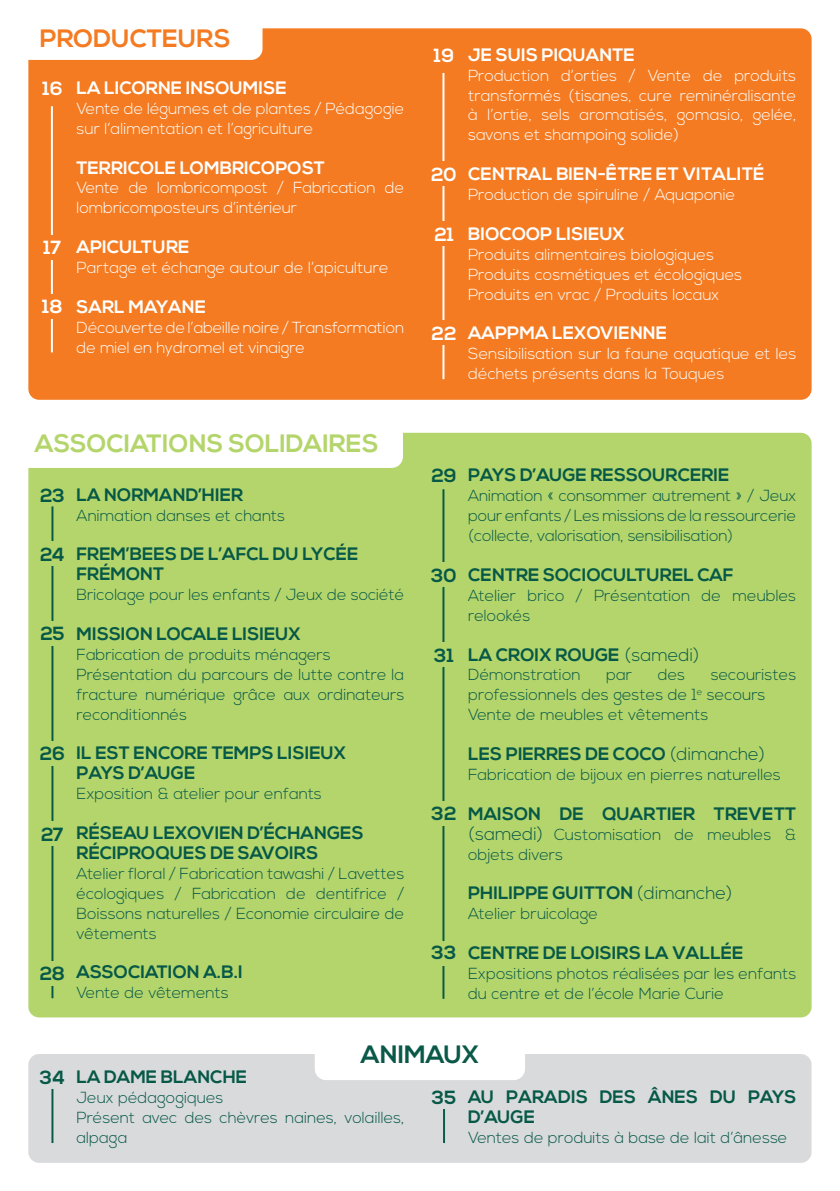
<style>
.page{position:relative;width:840px;height:1191px;background:#fff}
.page>*{position:absolute;margin:0;border:0;box-sizing:border-box;transform-origin:0 0}
.t1{font:700 25px "Nexa";color:#b4d56b}
.t2{font:700 25px "Nexa";color:#f47b21}
.t3{font:700 25px "Nexa";color:#0a5848}
.t4{font:700 19px "Nexa";color:#065847}
.t5{font:700 19px "Nexa";color:#fff}
.t6{font:700 18px/19.8px "Nexa";color:#065847}
.t7{font:700 18px "Nexa";color:#fff}
.t8{font:300 16px/19.8px "Nexa";color:#065847}
.t9{font:300 16px/19.8px "Nexa";color:#fff}
.s1{font-weight:300}
.s2{font-size:18px}
</style>
<div class="page">
<div style="left:28px;top:28px;width:783px;height:372px;background:#f47b21;border-radius:11px"></div>
<div style="left:28px;top:433px;width:783px;height:584px;background:#b4d56b;border-radius:11px"></div>
<div style="left:3px;top:416px;width:400px;height:52px;background:#fff;border-radius:11px"></div>
<hr style="left:51px;top:506px;width:2px;height:492px;background:#065847">
<div style="left:35px;top:542px;width:35px;height:24px;background:#b4d56b"></div>
<div style="left:35px;top:621px;width:35px;height:24px;background:#b4d56b"></div>
<div style="left:35px;top:742px;width:35px;height:24px;background:#b4d56b"></div>
<div style="left:35px;top:821px;width:35px;height:25px;background:#b4d56b"></div>
<div style="left:35px;top:961px;width:35px;height:25px;background:#b4d56b"></div>
<hr style="left:442px;top:489px;width:2px;height:509px;background:#065847">
<div style="left:425px;top:562px;width:36px;height:25px;background:#b4d56b"></div>
<div style="left:425px;top:642px;width:35px;height:24px;background:#b4d56b"></div>
<div style="left:425px;top:801px;width:35px;height:24px;background:#b4d56b"></div>
<div style="left:425px;top:941px;width:35px;height:24px;background:#b4d56b"></div>
<div style="left:0;top:16px;width:262px;height:44px;background:#fff;border-radius:11px"></div>
<div style="left:28px;top:1054px;width:783px;height:108px;background:#d9dadc;border-radius:11px"></div>
<div style="left:314px;top:1028px;width:210px;height:52px;background:#fff;border-radius:11px"></div>
<hr style="left:442px;top:73px;width:2px;height:306px;background:#fff">
<div style="left:425px;top:321px;width:36px;height:24px;background:#f47b21"></div>
<div style="left:425px;top:221px;width:36px;height:25px;background:#f47b21"></div>
<div style="left:425px;top:162px;width:35px;height:24px;background:#f47b21"></div>
<hr style="left:51px;top:106px;width:2px;height:246px;background:#fff">
<div style="left:34px;top:235px;width:35px;height:24px;background:#f47b21"></div>
<div style="left:34px;top:294px;width:35px;height:24px;background:#f47b21"></div>
<hr style="left:51px;top:1089px;width:2px;height:54px;background:#065847">
<hr style="left:443px;top:1109px;width:2px;height:34px;background:#065847">
<p class="t2" style="left:40px;top:24px;width:192px">PRODUCTEURS</p>
<p class="t5" style="left:42px;top:77px;width:22px">16</p>
<p class="t5" style="left:43px;top:237px;width:19px">17</p>
<p class="t5" style="left:42px;top:296px;width:22px">18</p>
<p class="t7" style="left:76px;top:77px;width:211px">LA LICORNE INSOUMISE</p>
<p class="t9" style="left:76px;top:99px;width:329px">Vente de légumes et de plantes / Pédagogie sur l’alimentation et l’agriculture</p>
<p class="t7" style="left:76px;top:157px;width:250px">TERRICOLE LOMBRICOPOST</p>
<p class="t9" style="left:76px;top:179px;width:329px">Vente de lombricompost / Fabrication de lombricomposteurs d’intérieur</p>
<p class="t7" style="left:76px;top:236px;width:114px">APICULTURE</p>
<p class="t9" style="left:76px;top:258px;width:313px">Partage et échange autour de l’apiculture</p>
<p class="t7" style="left:76px;top:296px;width:131px">SARL MAYANE</p>
<p class="t9" style="left:76px;top:318px;width:329px">Découverte de l’abeille noire / Transformation de miel en hydromel et vinaigre</p>
<p class="t1" style="left:35px;top:428px;width:345px">ASSOCIATIONS SOLIDAIRES</p>
<p class="t4" style="left:40px;top:484px;width:26px">23</p>
<p class="t6" style="left:76px;top:485px;width:168px">LA NORMAND’HIER</p>
<p class="t8" style="left:76px;top:506px;width:210px">Animation danses et chants</p>
<p class="t6" style="left:76px;top:545px;width:283px">FREM’BEES DE L’AFCL DU LYCÉE<br>FRÉMONT</p>
<p class="t8" style="left:76px;top:585px;width:329px">Bricolage pour les enfants / Jeux de société</p>
<p class="t6" style="left:76px;top:624px;width:226px">MISSION LOCALE LISIEUX</p>
<p class="t8" style="left:76px;top:645px;width:256px">Fabrication de produits ménagers</p>
<p class="t8" style="left:76px;top:665px;width:329px;text-align:justify">Présentation du parcours de lutte contre la fracture numérique grâce aux ordinateurs reconditionnés</p>
<p class="t6" style="left:76px;top:744px;width:271px">IL EST ENCORE TEMPS LISIEUX</p>
<p class="t6" style="left:76px;top:764px;width:120px">PAYS D’AUGE</p>
<p class="t8" style="left:76px;top:784px;width:247px">Exposition &amp; atelier pour enfants</p>
<p class="t6" style="left:76px;top:823px;width:288px">RÉSEAU LEXOVIEN D’ÉCHANGES<br>RÉCIPROQUES DE SAVOIRS</p>
<p class="t8" style="left:76px;top:864px;width:329px;text-align:justify">Atelier floral / Fabrication tawashi / Lavettes écologiques / Fabrication de dentifrice / Boissons naturelles / Economie circulaire de vêtements</p>
<p class="t6" style="left:76px;top:963px;width:168px">ASSOCIATION A.B.I</p>
<p class="t8" style="left:76px;top:983px;width:153px">Vente de vêtements</p>
<p class="t4" style="left:40px;top:543px;width:26px">24</p>
<p class="t4" style="left:40px;top:622px;width:26px">25</p>
<p class="t4" style="left:40px;top:743px;width:27px">26</p>
<p class="t4" style="left:41px;top:823px;width:24px">27</p>
<p class="t4" style="left:40px;top:962px;width:27px">28</p>
<p class="t5" style="left:433px;top:44px;width:22px">19</p>
<p class="t5" style="left:431px;top:163px;width:27px">20</p>
<p class="t5" style="left:434px;top:223px;width:21px">21</p>
<p class="t5" style="left:431px;top:322px;width:26px">22</p>
<p class="t7" style="left:468px;top:44px;width:168px">JE SUIS PIQUANTE</p>
<p class="t9" style="left:468px;top:66px;width:329px;text-align:justify">Production d’orties / Vente de produits transformés (tisanes, cure reminéralisante à l’ortie, sels aromatisés, gomasio, gelée, savons et shampoing solide)</p>
<p class="t7" style="left:468px;top:164px;width:297px">CENTRAL BIEN-ÊTRE ET VITALITÉ</p>
<p class="t9" style="left:468px;top:185px;width:268px">Production de spiruline / Aquaponie</p>
<p class="t7" style="left:468px;top:223px;width:158px">BIOCOOP LISIEUX</p>
<p class="t9" style="left:468px;top:245px;width:247px">Produits alimentaires biologiques</p>
<p class="t9" style="left:468px;top:265px;width:275px">Produits cosmétiques et écologiques</p>
<p class="t9" style="left:468px;top:285px;width:252px">Produits en vrac / Produits locaux</p>
<p class="t7" style="left:468px;top:323px;width:200px">AAPPMA LEXOVIENNE</p>
<p class="t9" style="left:468px;top:344px;width:329px">Sensibilisation sur la faune aquatique et les déchets présents dans la Touques</p>
<p class="t4" style="left:431px;top:464px;width:27px">29</p>
<p class="t4" style="left:431px;top:564px;width:27px">30</p>
<p class="t4" style="left:434px;top:644px;width:21px">31</p>
<p class="t4" style="left:431px;top:803px;width:26px">32</p>
<p class="t4" style="left:431px;top:941px;width:26px">33</p>
<p class="t6" style="left:468px;top:466px;width:263px">PAYS D’AUGE RESSOURCERIE</p>
<p class="t8" style="left:468px;top:486px;width:329px;text-align:justify">Animation « consommer autrement » / Jeux pour enfants / Les missions de la ressourcerie (collecte, valorisation, sensibilisation)</p>
<p class="t6" style="left:468px;top:565px;width:267px">CENTRE SOCIOCULTUREL CAF</p>
<p class="t8" style="left:468px;top:586px;width:329px">Atelier brico / Présentation de meubles relookés</p>
<p class="t6" style="left:468px;top:645px;width:233px">LA CROIX ROUGE <span class="s1">(samedi)</span></p>
<p class="t8" style="left:468px;top:666px;width:114px">Démonstration</p>
<p class="t8" style="left:606px;top:666px;width:27px">par</p>
<p class="t8" style="left:657px;top:666px;width:29px">des</p>
<p class="t8" style="left:468px;top:666px;width:329px;text-indent:242px">secouristes professionnels des gestes de 1<sup>e</sup> secours</p>
<p class="t8" style="left:468px;top:705px;width:242px">Vente de meubles et vêtements</p>
<p class="t6" style="left:468px;top:744px;width:298px">LES PIERRES DE COCO <span class="s1">(dimanche)</span></p>
<p class="t8" style="left:468px;top:765px;width:314px">Fabrication de bijoux en pierres naturelles</p>
<p class="t6" style="left:468px;top:804px;width:329px">MAISON DE QUARTIER TREVETT</p>
<p class="t8" style="left:468px;top:825px;width:329px"><span class="s2">(samedi)</span> Customisation de meubles &amp; objets divers</p>
<p class="t6" style="left:468px;top:884px;width:266px">PHILIPPE GUITTON <span class="s1">(dimanche)</span></p>
<p class="t8" style="left:468px;top:904px;width:131px">Atelier bruicolage</p>
<p class="t6" style="left:468px;top:943px;width:276px">CENTRE DE LOISIRS LA VALLÉE</p>
<p class="t8" style="left:468px;top:964px;width:329px">Expositions photos réalisées par les enfants du centre et de l’école Marie Curie</p>
<p class="t4" style="left:40px;top:1066px;width:27px">34</p>
<p class="t3" style="left:360px;top:1040px;width:120px">ANIMAUX</p>
<p class="t6" style="left:76px;top:1067px;width:172px">LA DAME BLANCHE</p>
<p class="t8" style="left:76px;top:1088px;width:148px">Jeux pédagogiques</p>
<p class="t8" style="left:76px;top:1108px;width:329px">Présent avec des chèvres naines, volailles, alpaga</p>
<p class="t4" style="left:431px;top:1086px;width:26px">35</p>
<p class="t6" style="left:468px;top:1087px;width:329px">AU PARADIS DES ÂNES DU PAYS<br>D’AUGE</p>
<p class="t8" style="left:468px;top:1128px;width:321px">Ventes de produits à base de lait d’ânesse</p>
</div>
